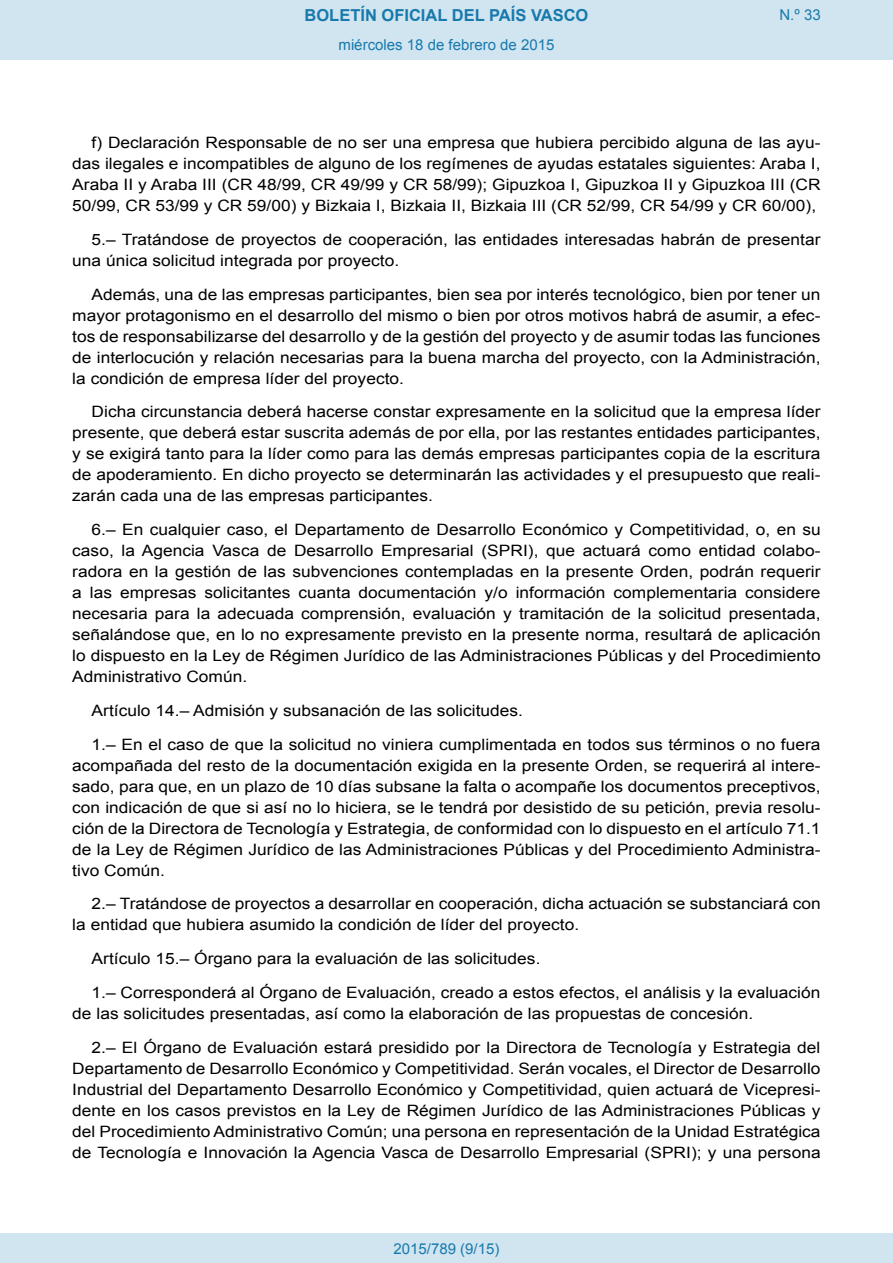
<style>
.page{position:relative;width:893px;height:1263px;background:#fff}
.page>*{position:absolute;margin:0;border:0;box-sizing:border-box;transform-origin:0 0}
.t1{font:700 16.5px "Arial";color:#1879ad}
.BOPVDetalle{font:15.6px/21px "Arial";color:#000;text-align:justify;scale:1.11 1}
.Paginacion_Centro{font:15px "Arial";color:#1879ad}
</style>
<div class="page">
<div style="left:0;top:0;width:893px;height:60px;background:#d0e5f0"></div>
<div style="left:0;top:1233px;width:893px;height:30px;background:#d0e5f0"></div>
<p class="t1" style="left:305px;top:4px;width:285px">BOLETÍN OFICIAL DEL PAÍS VASCO</p>
<p class="Paginacion_Centro" style="left:338px;top:35px;width:217px">miércoles 18 de febrero de 2015</p>
<p class="Paginacion_Centro" style="left:779px;top:5px;width:43px">N.º 33</p>
<p class="BOPVDetalle" style="left:72px;top:132px;width:676px;text-indent:19px">f) Declaración Responsable de no ser una empresa que hubiera percibido alguna de las ayu&shy;das ilegales e incompatibles de alguno de los regímenes de ayudas estatales siguientes: Araba I, Araba II y Araba III (CR 48/99, CR 49/99 y CR 58/99); Gipuzkoa I, Gipuzkoa II y Gipuzkoa III (CR 50/99, CR 53/99 y CR 59/00) y Bizkaia I, Bizkaia II, Bizkaia III (CR 52/99, CR 54/99 y CR 60/00),</p>
<p class="BOPVDetalle" style="left:72px;top:229px;width:676px;text-indent:19px">5.– Tratándose de proyectos de cooperación, las entidades interesadas habrán de presentar una única solicitud integrada por proyecto.</p>
<p class="BOPVDetalle" style="left:72px;top:284px;width:676px;text-indent:19px">Además, una de las empresas participantes, bien sea por interés tecnológico, bien por tener un mayor protagonismo en el desarrollo del mismo o bien por otros motivos habrá de asumir, a efec&shy;tos de responsabilizarse del desarrollo y de la gestión del proyecto y de asumir todas las funciones de interlocución y relación necesarias para la buena marcha del proyecto, con la Administración, la condición de empresa líder del proyecto.</p>
<p class="BOPVDetalle" style="left:72px;top:402px;width:676px;text-indent:19px">Dicha circunstancia deberá hacerse constar expresamente en la solicitud que la empresa líder presente, que deberá estar suscrita además de por ella, por las restantes entidades participantes, y se exigirá tanto para la líder como para las demás empresas participantes copia de la escritura de apoderamiento. En dicho proyecto se determinarán las actividades y el presupuesto que reali&shy;zarán cada una de las empresas participantes.</p>
<p class="BOPVDetalle" style="left:72px;top:519px;width:676px;text-indent:19px">6.– En cualquier caso, el Departamento de Desarrollo Económico y Competitividad, o, en su caso, la Agencia Vasca de Desarrollo Empresarial (SPRI), que actuará como entidad colabo&shy;radora en la gestión de las subvenciones contempladas en la presente Orden, podrán requerir a las empresas solicitantes cuanta documentación y/o información complementaria considere necesaria para la adecuada comprensión, evaluación y tramitación de la solicitud presentada, señalándose que, en lo no expresamente previsto en la presente norma, resultará de aplicación lo dispuesto en la Ley de Régimen Jurídico de las Administraciones Públicas y del Procedimiento Administrativo Común.</p>
<p class="BOPVDetalle" style="left:92px;top:700px;width:390px">Artículo 14.– Admisión y subsanación de las solicitudes.</p>
<p class="BOPVDetalle" style="left:72px;top:734px;width:676px;text-indent:19px">1.– En el caso de que la solicitud no viniera cumplimentada en todos sus términos o no fuera acompañada del resto de la documentación exigida en la presente Orden, se requerirá al intere&shy;sado, para que, en un plazo de 10 días subsane la falta o acompañe los documentos preceptivos, con indicación de que si así no lo hiciera, se le tendrá por desistido de su petición, previa resolu&shy;ción de la Directora de Tecnología y Estrategia, de conformidad con lo dispuesto en el artículo 71.1 de la Ley de Régimen Jurídico de las Administraciones Públicas y del Procedimiento Administra&shy;tivo Común.</p>
<p class="BOPVDetalle" style="left:72px;top:894px;width:676px;text-indent:19px">2.– Tratándose de proyectos a desarrollar en cooperación, dicha actuación se substanciará con la entidad que hubiera asumido la condición de líder del proyecto.</p>
<p class="BOPVDetalle" style="left:92px;top:948px;width:406px">Artículo 15.– Órgano para la evaluación de las solicitudes.</p>
<p class="BOPVDetalle" style="left:72px;top:982px;width:676px;text-indent:19px">1.– Corresponderá al Órgano de Evaluación, creado a estos efectos, el análisis y la evaluación de las solicitudes presentadas, así como la elaboración de las propuestas de concesión.</p>
<p class="BOPVDetalle" style="left:72px;top:1037px;width:676px;text-indent:19px">2.– El Órgano de Evaluación estará presidido por la Directora de Tecnología y Estrategia del Departamento de Desarrollo Económico y Competitividad. Serán vocales, el Director de Desarrollo Industrial del Departamento Desarrollo Económico y Competitividad, quien actuará de Vicepresi&shy;dente en los casos previstos en la Ley de Régimen Jurídico de las Administraciones Públicas y del Procedimiento Administrativo Común; una persona en representación de la Unidad Estratégica de Tecnología e Innovación la Agencia Vasca de Desarrollo Empresarial (SPRI); y una persona</p>
<p class="Paginacion_Centro" style="left:393px;top:1238px;width:107px">2015/789 (9/15)</p>
</div>
